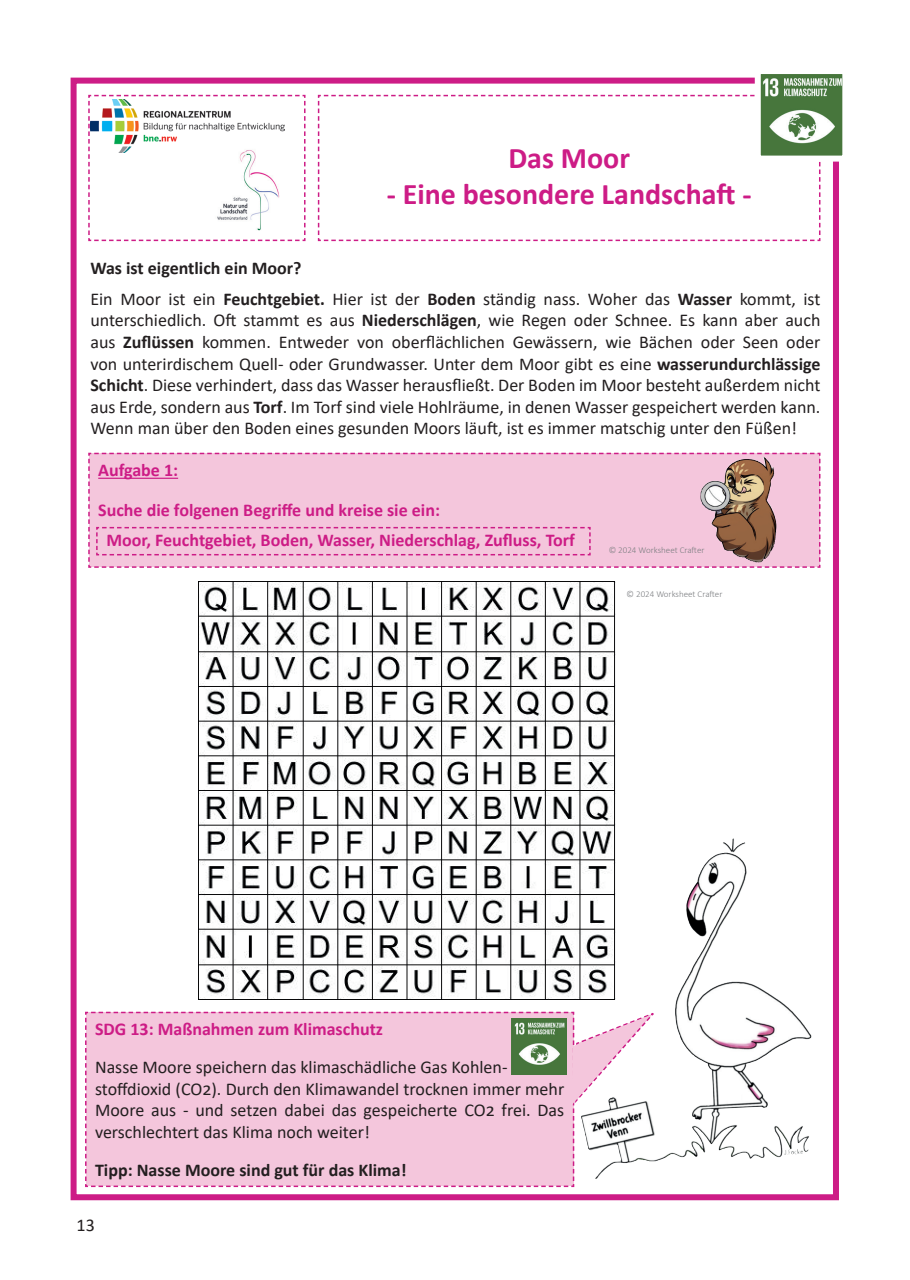
<style>
.page{position:relative;width:910px;height:1280px;background:#fff}
.page>*{position:absolute;margin:0;border:0;box-sizing:border-box;transform-origin:0 0}
.t1{font:700 30px "Calibri";color:#cd1c86}
.t2{font:18px/21.6px "Calibri";color:#231f20}
.t3{font:700 18px/39.6px "Calibri";color:#cd1c86}
.t4{font:700 18px "Calibri";color:#231f20}
.t5{font:300 9px "Calibri";color:#7c7e81}
.s1{font-weight:700}
</style>
<div class="page">
<div style="left:71px;top:78px;width:768px;height:1122px;background:#fff;border:6px solid #cd1c86"></div>
<svg style="left:317px;top:94px;width:504px;height:148px"></svg>
<svg style="left:88px;top:94px;width:218px;height:148px"></svg>
<svg style="left:88px;top:453px;width:732px;height:115px;background:#ecbcd1"></svg>
<img style="left:686px;top:838px;width:60px;height:99px">
<svg style="left:85px;top:1011px;width:573px;height:176px;background:#f3c9dd"></svg>
<img style="left:198px;top:581px;width:418px;height:418px">
<img style="left:511px;top:1019px;width:56px;height:55px">
<img style="left:762px;top:75px;width:79px;height:80px">
<div style="left:755px;top:68px;width:93px;height:94px;border:6px solid #fff"></div>
<img style="left:725px;top:456px;width:40px;height:18px">
<h1 class="t1" style="left:508px;top:136px;width:123px">Das Moor</h1>
<h1 class="t1" style="left:387px;top:172px;width:366px">- Eine besondere Landschaft -</h1>
<p class="t2" style="left:90px;top:252px;width:732px;line-height:30.6px"><span class="s1">Was ist eigentlich ein Moor?<br></span>Ein Moor ist ein <span class="s1">Feuchtgebiet.</span> Hier ist der <span class="s1">Boden</span> ständig nass. Woher das <span class="s1">Wasser</span> kommt, ist</p>
<p class="t2" style="left:90px;top:309px;width:732px;text-align:justify">unterschiedlich. Oft stammt es aus <span class="s1">Niederschlägen</span>, wie Regen oder Schnee. Es kann aber auch aus <span class="s1">Zuflüssen</span> kommen. Entweder von oberflächlichen Gewässern, wie Bächen oder Seen oder von unterirdischem Quell- oder Grundwasser. Unter dem Moor gibt es eine <span class="s1">wasserundurchlässige Schicht</span>. Diese verhindert, dass das Wasser herausfließt. Der Boden im Moor besteht außerdem nicht aus Erde, sondern aus <span class="s1">Torf</span>. Im Torf sind viele Hohlräume, in denen Wasser gespeichert werden kann.<br>Wenn man über den Boden eines gesunden Moors läuft, ist es immer matschig unter den Füßen!</p>
<p class="t3" style="left:98px;top:450px;width:343px">Aufgabe 1:<br>Suche die folgenen Begriffe und kreise sie ein:</p>
<p class="t3" style="left:106px;top:520px;width:470px">Moor, Feuchtgebiet, Boden, Wasser, Niederschlag, Zufluss, Torf</p>
<p class="t5" style="left:609px;top:545px;width:97px">© 2024 Worksheet Crafter</p>
<p class="t5" style="left:627px;top:588px;width:97px">© 2024 Worksheet Crafter</p>
<p class="t3" style="left:95px;top:1009px;width:290px">SDG 13: Maßnahmen zum Klimaschutz</p>
<p class="t2" style="left:95px;top:1056px;width:471px">Nasse Moore speichern das klimaschädliche Gas Kohlen&shy;stoffdioxid (CO2). Durch den Klimawandel trocknen immer mehr Moore aus - und setzen dabei das gespeicherte CO2 frei. Das verschlechtert das Klima noch weiter!</p>
<p class="t4" style="left:95px;top:1157px;width:313px">Tipp: Nasse Moore sind gut für das Klima!</p>
<p class="t2" style="left:77px;top:1214px;width:20px">13</p>
</div>
